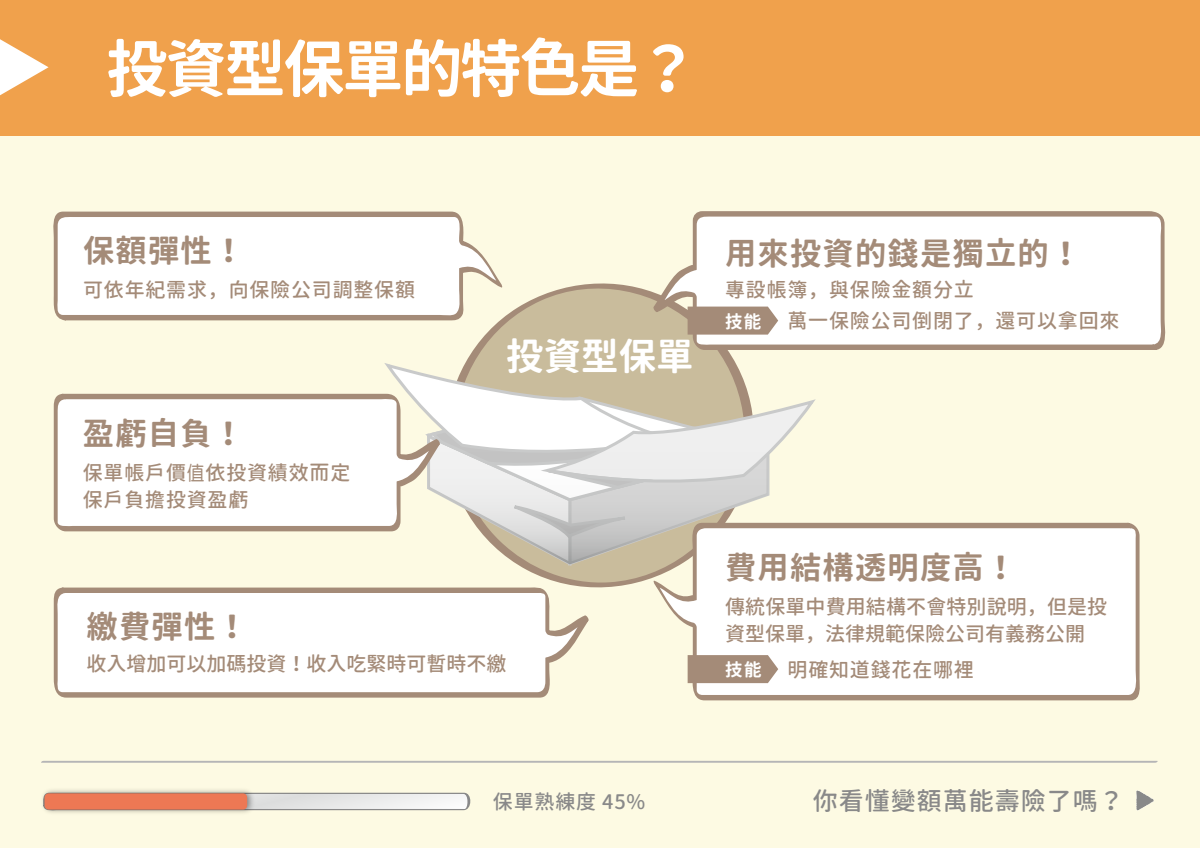
<style>
.page{position:relative;width:1200px;height:848px;background:#fdfae3}
.page>*{position:absolute;margin:0;border:0;box-sizing:border-box;transform-origin:0 0}
.t1{font:62.5px "Gen Jyuu Gothic L Monospace Bold";letter-spacing:-.04em;color:#fff}
.t2{font:700 37.5px "Gen Jyuu Gothic L";color:#fff}
.t3{font:700 31.25px "Gen Jyuu Gothic L";letter-spacing:.04em;color:#a48b78}
.t4{font:500 25px "Gen Jyuu Gothic L";letter-spacing:.04em;color:#898989}
.t5{font:500 20px/27.5px "Gen Jyuu Gothic L";letter-spacing:.04em;color:#a48b78}
.t6{font:500 20px/27.5px "Gen Jyuu Gothic L";letter-spacing:.005em;color:#a48b78}
.t7{font:500 20px "Gen Jyuu Gothic L";color:#a48b78}
.t8{font:500 20px "Gen Jyuu Gothic L";letter-spacing:.04em;color:#898989}
.t9{font:700 17.5px "Gen Jyuu Gothic L";color:#fff}
.s1{font-family:"DF Yuan Std W5";font-weight:400}
</style>
<div class="page">
<div style="left:0;top:0;width:1200px;height:135px;background:#f0a14c"></div>
<svg style="left:0;top:39px;width:49px;height:56px"></svg>
<svg style="left:41px;top:760px;width:1050px;height:2px"></svg>
<svg style="left:257px;top:792px;width:214px;height:19px"></svg>
<img style="left:43px;top:790px;width:214px;height:23px">
<div style="left:45px;top:793px;width:202px;height:16px;background:#ed7854;border-radius:4px"></div>
<img style="left:1091px;top:760px;width:67px;height:51px">
<svg style="left:446px;top:283px;width:286px;height:305px;fill:#c9bc9c"></svg>
<svg style="left:385px;top:356px;width:431px;height:212px"></svg>
<svg style="left:388px;top:366px;width:424px;height:198px"></svg>
<svg style="left:54px;top:393px;width:387px;height:138px;background:#f5f3ef"></svg>
<svg style="left:53px;top:211px;width:450px;height:109px;background:#f5f2ee"></svg>
<svg style="left:653px;top:522px;width:487px;height:178px;background:#f6f4f1"></svg>
<svg style="left:688px;top:655px;width:90px;height:28px;background:#a9917f"></svg>
<svg style="left:653px;top:211px;width:513px;height:139px;background:#f4f2ee"></svg>
<svg style="left:688px;top:306px;width:90px;height:28px;background:#aa9381"></svg>
<svg style="left:54px;top:586px;width:535px;height:111px;background:#f5f2ee"></svg>
<h1 class="t1" style="left:106px;top:23px;width:594px">投資型保單的特色是？</h1>
<h3 class="t3" style="left:83px;top:228px;width:163px">保額彈性！</h3>
<p class="t5" style="left:83px;top:276px;width:333px">可依年紀需求，向保險公司調整保額</p>
<h3 class="t3" style="left:83px;top:410px;width:163px">盈虧自負！</h3>
<p class="t5" style="left:83px;top:458px;width:269px">保單帳戶價<span class="s1">值</span>依投資績效而定保戶負擔投資盈虧</p>
<h2 class="t2" style="left:506px;top:329px;width:189px">投資型保單</h2>
<h3 class="t3" style="left:87px;top:604px;width:163px">繳費彈性！</h3>
<p class="t7" style="left:87px;top:649px;width:422px">收入增加可以加碼投資！收入吃緊時可暫時不繳</p>
<h3 class="t3" style="left:725px;top:230px;width:358px">用來投資的錢是獨立的！</h3>
<p class="t5" style="left:725px;top:275px;width:250px">專設帳簿，與保險金額分立</p>
<p class="t9" style="left:725px;top:308px;width:38px">技能</p>
<p class="t5" style="left:725px;top:307px;width:396px">　　　萬一保險公司倒閉了，還可以拿回來</p>
<h3 class="t3" style="left:725px;top:544px;width:293px">費用結構透明度高！</h3>
<p class="t6" style="left:725px;top:592px;width:384px">傳統保單中費用結構不會特別說明，但是投資型保單，法律規範保險公司有義務公開</p>
<p class="t9" style="left:725px;top:657px;width:38px">技能</p>
<p class="t5" style="left:725px;top:655px;width:250px">　　　明確知道錢花在哪裡</p>
<p class="t8" style="left:493px;top:786px;width:154px">保單熟練度 45%</p>
<p class="t4" style="left:813px;top:783px;width:312px">你看懂變額萬能壽險了嗎？</p>
</div>
